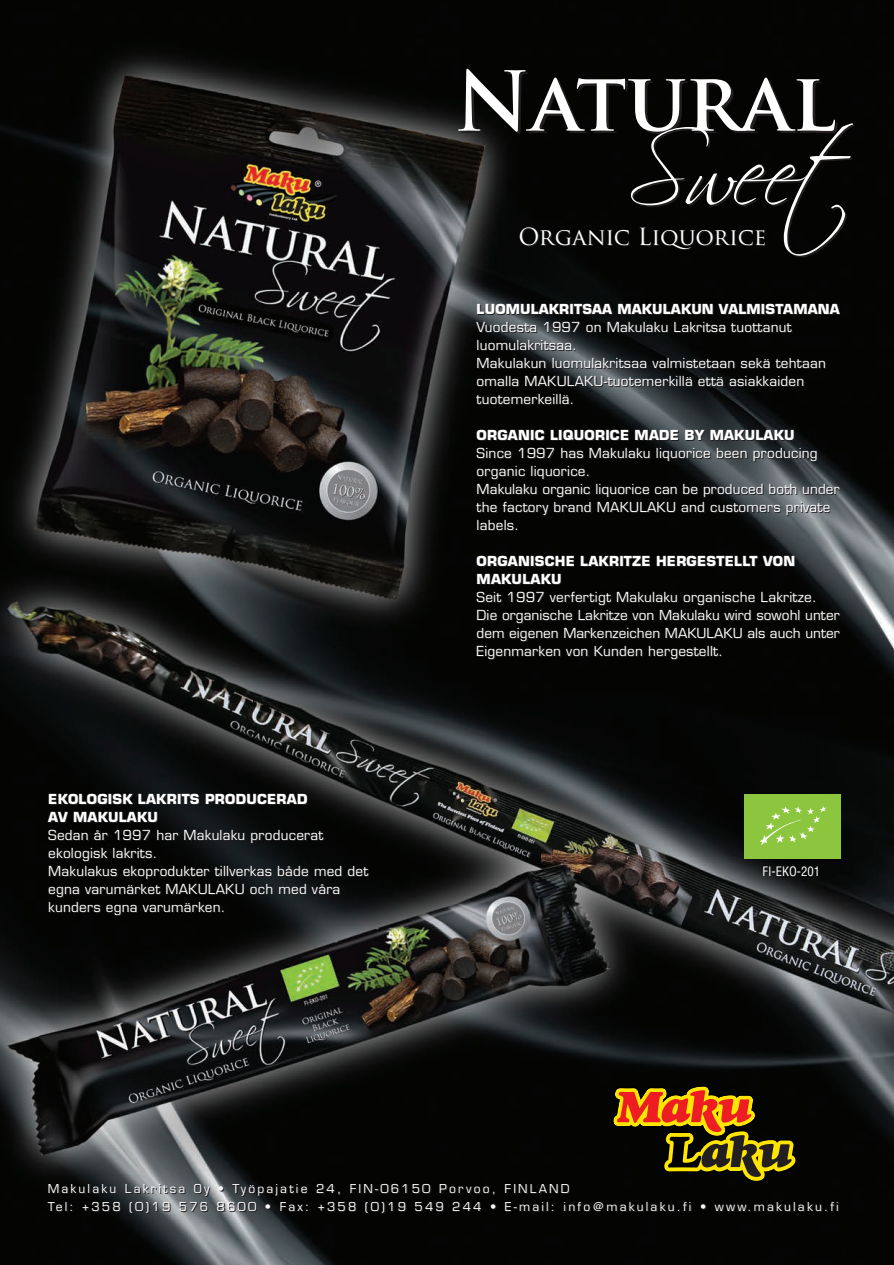
<style>
.page{position:relative;width:894px;height:1265px;background:#fff}
.page>*{position:absolute;margin:0;border:0;box-sizing:border-box;transform-origin:0 0}
.t1{font:700 80.25px "Trajan Pro";color:#fff}
.t2{font:23.1px "Trajan Pro";color:#fff}
.t3{font:13.5px/18px "Eurostile";letter-spacing:.02em;color:#fff}
.t4{font:700 13.5px/18px "Eurostile";letter-spacing:.02em;color:#fff}
.t5{font:condensed 12.75px "Helvetica";color:#fff}
.t6{font:12px/18px "Eurostile";letter-spacing:.185em;color:#fff}
</style>
<div class="page">
<img style="left:0;top:0;width:894px;height:1264px">
<div style="left:744px;top:793px;width:97px;height:65px;background:#8bc63e"></div>
<svg style="left:760px;top:806px;width:66px;height:39px"></svg>
<svg style="left:631px;top:123px;width:224px;height:134px;background:#171816"></svg>
<svg style="left:612px;top:1084px;width:185px;height:98px;background:#5f3c09"></svg>
<h1 class="t1" style="left:454px;top:56px;width:383px">Natural</h1>
<h2 class="t2" style="left:519px;top:223px;width:250px">Organic Liquorice</h2>
<p class="t4" style="left:48px;top:791px;width:261px">EKOLOGISK LAKRITS PRODUCERAD<br>AV MAKULAKU</p>
<p class="t3" style="left:48px;top:827px;width:322px">Sedan år 1997 har Makulaku producerat ekologisk lakrits.<br>Makulakus ekoprodukter tillverkas både med det egna varumärket MAKULAKU och med våra kunders egna varumärken.</p>
<p class="t4" style="left:477px;top:301px;width:365px">LUOMULAKRITSAA MAKULAKUN VALMISTAMANA</p>
<p class="t3" style="left:477px;top:319px;width:351px">Vuodesta 1997 on Makulaku Lakritsa tuottanut luomulakritsaa.<br>Makulakun luomulakritsaa valmistetaan sekä tehtaan omalla MAKULAKU-tuotemerkillä että asiakkaiden tuotemerkeillä.</p>
<p class="t4" style="left:477px;top:427px;width:319px">ORGANIC LIQUORICE MADE BY MAKULAKU</p>
<p class="t3" style="left:477px;top:445px;width:365px">Since 1997 has Makulaku liquorice been producing organic liquorice.<br>Makulaku organic liquorice can be produced both under the factory brand MAKULAKU and customers private labels.</p>
<p class="t4" style="left:477px;top:553px;width:320px">ORGANISCHE LAKRITZE HERGESTELLT VON<br>MAKULAKU</p>
<p class="t3" style="left:477px;top:589px;width:365px">Seit 1997 verfertigt Makulaku organische Lakritze.<br>Die organische Lakritze von Makulaku wird sowohl unter dem eigenen Markenzeichen MAKULAKU als auch unter Eigenmarken von Kunden hergestellt.</p>
<p class="t5" style="left:762px;top:866px;width:59px">FI-EKO-201</p>
<p class="t6" style="left:48px;top:1180px;width:793px">Makulaku Lakritsa Oy • Työpajatie 24, FIN-06150 Porvoo, FINLAND<br>Tel: +358 (0)19 576 8600 • Fax: +358 (0)19 549 244 • E-mail: info@makulaku.fi • www.makulaku.fi</p>
</div>
